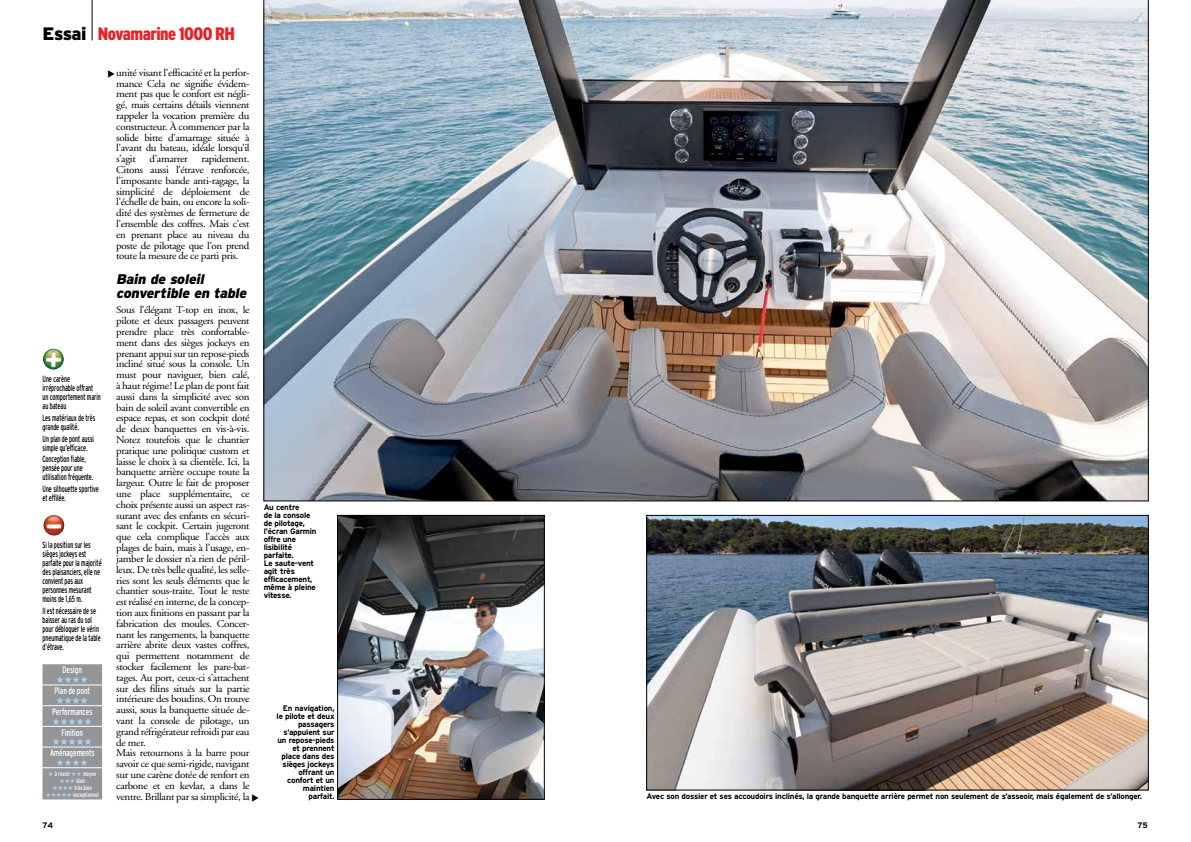
<style>
.page{position:relative;width:1191px;height:842px;background:#fff}
.page>*{position:absolute;margin:0;border:0;box-sizing:border-box;transform-origin:0 0}
.t1{font:900 condensed 18px "Interstate";letter-spacing:-.03em;color:#ed1d24}
.t2{font:italic 900 14px/14px "Interstate";color:#000}
.t3{font:10.4px/10.8px "Adobe Garamond";letter-spacing:-.03em;color:#000;text-align:justify;scale:1.05 1}
.t4{font:10px "Zapf Dingbats";color:#add1ef}
.t5{font:condensed 9.5px "Interstate";letter-spacing:-.01em;color:#fff;scale:.85 1}
.t6{font:condensed 9px/9px "Interstate";letter-spacing:-.01em;color:#000;scale:.75 1}
.t7{font:700 8px/8px "Interstate";letter-spacing:-.025em;color:#000}
.t8{font:condensed 6.5px "Interstate";letter-spacing:-.01em;color:#fff;scale:.85 1}
.s1{font-stretch:normal;color:#000}
.s2{color:#add1ef}
</style>
<div class="page">
<img style="left:264px;top:0;width:884px;height:501px">
<img style="left:43px;top:349px;width:21px;height:21px">
<img style="left:43px;top:515px;width:22px;height:21px">
<hr style="left:92px;top:0;width:1px;height:40px;background:#000">
<div style="left:43px;top:664px;width:59px;height:135px;background:#939598"></div>
<hr style="left:43px;top:685px;width:59px;height:1px;background:#fff">
<hr style="left:43px;top:705px;width:59px;height:1px;background:#fff">
<hr style="left:43px;top:726px;width:59px;height:1px;background:#fff">
<hr style="left:43px;top:747px;width:59px;height:1px;background:#fff">
<hr style="left:43px;top:767px;width:59px;height:1px;background:#fff">
<img style="left:339px;top:517px;width:203px;height:280px">
<div style="left:337px;top:515px;width:207px;height:284px;border:1px solid #000"></div>
<img style="left:648px;top:517px;width:498px;height:271px">
<div style="left:646px;top:515px;width:502px;height:275px;border:1px solid #000"></div>
<h1 class="t1" style="left:43px;top:24px;width:194px"><span class="s1">Essai</span> Novamarine 1000 RH</h1>
<p class="t3" style="left:116px;top:67px;width:128px">unité visant l’efficacité et la perfor&shy;mance Cela ne signifie évidem&shy;ment pas que le confort est négli&shy;gé, mais certains détails viennent rappeler la vocation première du constructeur. À commencer par la solide bitte d’amarrage située à l’avant du bateau, idéale lorsqu’il s’agit</p>
<p class="t3" style="left:116px;top:154px;width:128px;text-indent:85px">rapidement.<br>Citons aussi l’étrave renforcée, l’imposante bande anti-ragage, la simplicité de déploiement de l’échelle de bain, ou encore la soli&shy;dité des systèmes de fermeture de l’ensemble des coffres. Mais c’est en prenant place au niveau du poste de pilotage que l’on prend toute la mesure de ce parti pris.</p>
<h2 class="t2" style="left:116px;top:272px;width:134px">Bain de soleil convertible en table</h2>
<p class="t3" style="left:116px;top:305px;width:128px;text-align:left">Sous l’élégant T-top en inox, le pilote et deux passagers peuvent prendre place très confortable&shy;ment dans des sièges jockeys en prenant appui sur un repose-pieds incliné situé sous la console. Un must pour naviguer, bien calé, à haut régime! Le plan de pont fait aussi dans la simplicité avec son bain de soleil avant convertible en espace repas, et son cockpit doté de deux banquettes en vis-à-vis.<br>Notez toutefois que le chantier pratique une politique custom et laisse le choix à sa clientèle. Ici, la banquette arrière occupe toute la largeur. Outre le fait de proposer une place supplémentaire, ce choix présente aussi un aspect ras&shy;surant avec des enfants en sécuri&shy;sant le cockpit. Certain jugeront que cela complique l’accès aux plages de bain, mais à l’usage, en&shy;jamber le dossier n’a rien de péril&shy;leux. De très belle qualité, les selle&shy;ries sont les seuls éléments que le chantier sous-traite. Tout le reste est réalisé en interne, de la concep&shy;tion aux finitions en passant par la fabrication des moules. Concer&shy;nant les rangements, la banquette arrière abrite deux vastes coffres, qui permettent notamment de stocker facilement les pare-bat&shy;tages. Au port, ceux-ci s’attachent sur des filins situés sur la partie intérieure des boudins. On trouve aussi, sous la banquette située de&shy;vant la console de pilotage, un grand réfrigérateur refroidi par eau de mer.<br>Mais retournons à la barre pour savoir ce que semi-rigide, navigant sur une carène dotée de renfort en carbone et en kevlar, a dans le ventre. Brillant par sa simplicité, la</p>
<p class="t3" style="left:150px;top:154px;width:38px">d’amarrer</p>
<p class="t6" style="left:43px;top:374px;width:79px">Une carène irréprochable offrant un comportement marin au bateau</p>
<p class="t6" style="left:43px;top:413px;width:72px">Les matériaux de très grande qualité.</p>
<p class="t6" style="left:43px;top:434px;width:70px">Un plan de pont aussi simple qu’efficace.</p>
<p class="t6" style="left:43px;top:455px;width:69px">Conception fiable, pensée pour une utilisation fréquente.</p>
<p class="t6" style="left:43px;top:484px;width:77px">Une silhouette sportive et effilée.</p>
<p class="t7" style="left:264px;top:503px;width:54px">Au centre<br>de la console de pilotage, l’écran Garmin offre une lisibilité parfaite.<br>Le saute-vent agit très efficacement, même à pleine vitesse.</p>
<p class="t6" style="left:43px;top:540px;width:80px">Si la position sur les sièges jockeys est parfaite pour la majorité des plaisanciers, elle ne convient pas aux personnes mesurant moins de 1,65 m.</p>
<p class="t6" style="left:43px;top:606px;width:79px">Il est nécessaire de se baisser au ras du sol pour débloquer le vérin pneumatique de la table d’étrave.</p>
<p class="t5" style="left:63px;top:665px;width:24px">Design</p>
<p class="t4" style="left:56px;top:675px;width:34px">★★★★</p>
<p class="t5" style="left:54px;top:685px;width:43px">Plan de pont</p>
<p class="t4" style="left:56px;top:696px;width:34px">★★★★</p>
<p class="t5" style="left:52px;top:706px;width:49px">Performances</p>
<p class="t4" style="left:52px;top:716px;width:42px">★★★★★</p>
<p class="t5" style="left:62px;top:727px;width:27px">Finition</p>
<p class="t4" style="left:52px;top:737px;width:42px">★★★★★</p>
<p class="t5" style="left:50px;top:748px;width:54px">Aménagements</p>
<p class="t4" style="left:56px;top:758px;width:34px">★★★★</p>
<p class="t8" style="left:48px;top:770px;width:58px"><span class="s2">★</span> à revoir <span class="s2">★★</span> moyen</p>
<p class="t8" style="left:60px;top:777px;width:31px"><span class="s2">★★★</span> bien</p>
<p class="t8" style="left:53px;top:784px;width:48px"><span class="s2">★★★★</span> très bien</p>
<p class="t8" style="left:46px;top:791px;width:63px"><span class="s2">★★★★★</span> exceptionnel</p>
<p class="t7" style="left:646px;top:792px;width:497px">Avec son dossier et ses accoudoirs inclinés, la grande banquette arrière permet non seulement de s’asseoir, mais également de s’allonger.</p>
<p class="t7" style="left:277px;top:705px;width:59px;text-align:right">En navigation, le pilote et deux passagers s’appuient sur un repose-pieds et prennent place dans des sièges jockeys offrant un confort et un maintien parfait.</p>
<p class="t7" style="left:43px;top:821px;width:12px">74</p>
<p class="t7" style="left:1137px;top:821px;width:12px">75</p>
</div>
